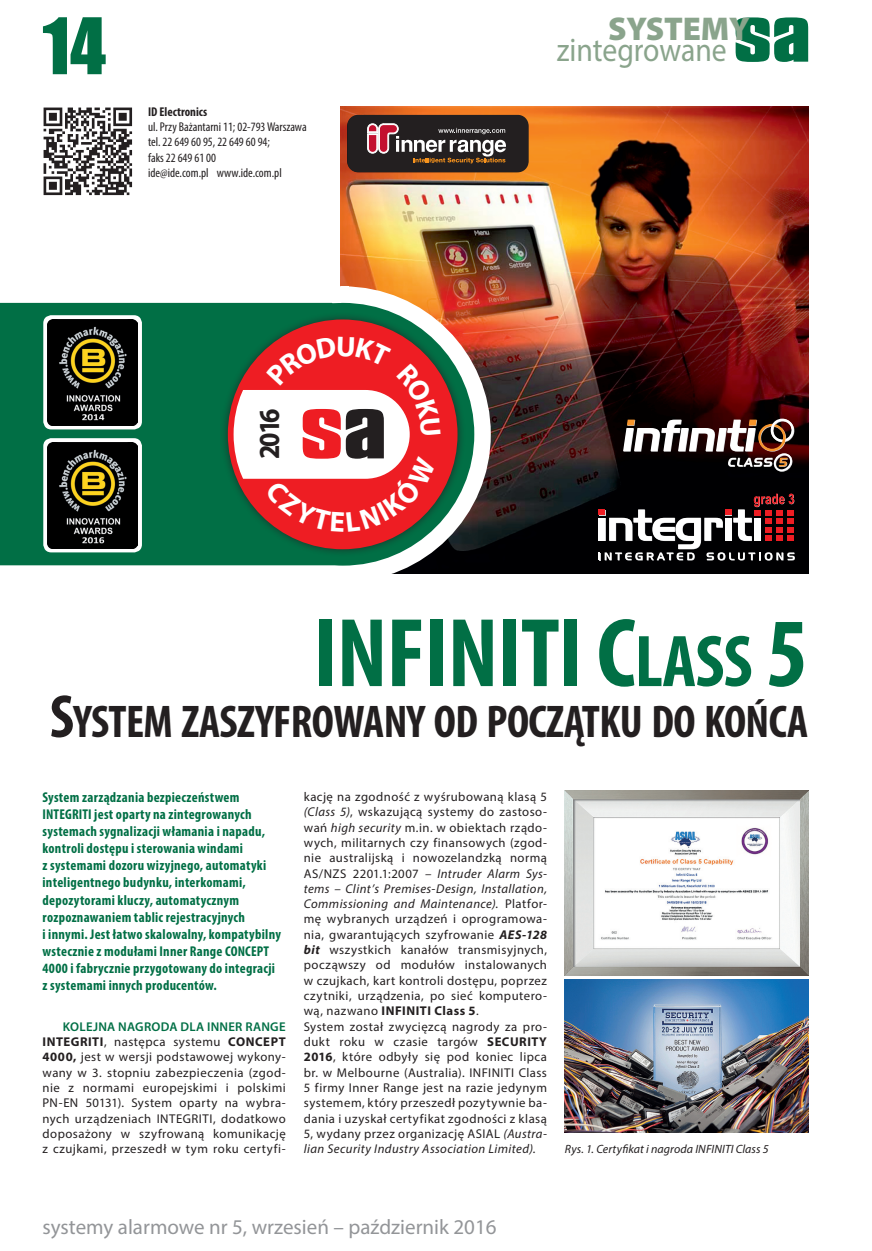
<style>
.page{position:relative;width:872px;height:1251px;background:#fff}
.page>*{position:absolute;margin:0;border:0;box-sizing:border-box;transform-origin:0 0}
.t1{font:700 condensed 98.55px "Myriad Pro";letter-spacing:-.01em;color:#016f45}
.t2{font:72px "Impact";color:#016f45}
.t3{font:700 condensed 46.05px "Myriad Pro";letter-spacing:-.015em;color:#231f20}
.t4{font:33px "Myriad Pro";letter-spacing:-.005em;color:#8aa48c;scale:.9 1}
.t5{font:900 33px "Myriad Pro";letter-spacing:-.005em;color:#8aa48c}
.t6{font:700 29.25px "Myriad Pro";color:#231f20;scale:.88 1}
.t7{font:21px "Myriad Pro";color:#939598}
.t8{font:700 condensed 14.25px/17.1px "Myriad Pro";letter-spacing:.02em;color:#016f45}
.t9{font:12.75px/15.3px "Myriad Pro";letter-spacing:.035em;color:#231f20;text-align:justify}
.t10{font:condensed 12.75px/15.3px "Myriad Pro";color:#231f20}
.t11{font:700 condensed 12.75px "Myriad Pro";color:#231f20}
.t12{font:italic 12px "Myriad Pro";letter-spacing:.01em;color:#231f20}
.s1{font-size:73.95px}
.s2{font-size:61.35px}
.s3{font-weight:600;color:#016f45}
.s4{font-weight:700}
.s5{font-style:italic}
.s6{font-weight:700;font-style:italic}
</style>
<div class="page">
<svg style="left:735px;top:17px;width:73px;height:45px"></svg>
<img style="left:43px;top:107px;width:90px;height:89px">
<img style="left:340px;top:106px;width:468px;height:467px">
<svg style="left:598px;top:493px;width:197px;height:67px"></svg>
<div style="left:347px;top:115px;width:181px;height:57px;background:#231f20;border-radius:11px"></div>
<svg style="left:367px;top:123px;width:139px;height:40px"></svg>
<svg style="left:623px;top:418px;width:173px;height:54px"></svg>
<svg style="left:0;top:278px;width:499px;height:296px"></svg>
<div style="left:43px;top:315px;width:99px;height:114px;background:#fff;border-radius:8px"></div>
<img style="left:47px;top:319px;width:91px;height:106px">
<div style="left:43px;top:438px;width:99px;height:114px;background:#fff;border-radius:8px"></div>
<img style="left:47px;top:442px;width:91px;height:106px">
<div style="left:219px;top:311px;width:247px;height:246px;background:#231f20;opacity:.75"></div>
<svg style="left:240px;top:322px;width:214px;height:224px"></svg>
<div style="left:228px;top:319px;width:229px;height:230px;border:6px solid #ee1d23;border-radius:50%"></div>
<img style="left:565px;top:979px;width:243px;height:153px">
<img style="left:565px;top:790px;width:243px;height:185px">
<svg style="left:265px;top:336px;width:176px;height:195px"></svg>
<h2 class="t2" style="left:43px;top:-10px;width:65px">14</h2>
<p class="t11" style="left:148px;top:103px;width:61px">ID Electronics</p>
<p class="t10" style="left:148px;top:119px;width:160px">ul. Przy Bażantarni 11; 02-793 Warszawa tel. 22 649 60 95, 22 649 60 94;<br>faks 22 649 61 00<br>ide@ide.com.pl www.ide.com.pl</p>
<h3 class="t6" style="left:250px;top:459px;width:59px;rotate:-90deg">2016</h3>
<h3 class="t5" style="left:608px;top:7px;width:143px">SYSTEMY</h3>
<h3 class="t4" style="left:557px;top:29px;width:190px">zintegrowane</h3>
<h1 class="t1" style="left:313px;top:591px;width:496px">INFINITI C<span class="s1">LASS</span> 5</h1>
<h3 class="t3" style="left:50px;top:692px;width:760px"><span class="s2">S</span>YSTEM ZASZYFROWANY OD POCZĄTKU DO KOŃCA</h3>
<p class="t8" style="left:43px;top:788px;width:240px">System zarządzania bezpieczeństwem INTEGRITI jest oparty na zintegrowanych systemach sygnalizacji włamania i napadu, kontroli dostępu i sterowania windami<br>z systemami dozoru wizyjnego, automatyki inteligentnego budynku, interkomami, depozytorami kluczy, automatycznym rozpoznawaniem tablic rejestracyjnych<br>i innymi. Jest łatwo skalowalny, kompatybilny wstecznie z modułami Inner Range CONCEPT 4000 i fabrycznie przygotowany do integracji z systemami innych producentów.</p>
<p class="t9" style="left:43px;top:1018px;width:245px;text-indent:20px"><span class="s3">KOLEJNA NAGRODA DLA INNER RANGE </span><span class="s4">INTEGRITI</span>, następca systemu <span class="s4">CONCEPT 4000,</span> jest w wersji podstawowej wykony&shy;wany w 3. stopniu zabezpieczenia (zgod&shy;nie z normami europejskimi i polskimi PN-EN 50131). System oparty na wybra&shy;nych urządzeniach INTEGRITI, dodatkowo doposażony w szyfrowaną komunikację z czujkami, przeszedł w tym roku certyfi-</p>
<p class="t9" style="left:304px;top:788px;width:245px;text-align:left">kację na zgodność z wyśrubowaną klasą 5 <span class="s5">(Class 5)</span>, wskazującą systemy do zastoso&shy;wań <span class="s5">high security</span> m.in. w obiektach rządo&shy;wych, militarnych czy finansowych (zgod&shy;nie australijską i nowozelandzką normą AS/NZS 2201.1:2007 <span class="s5">– Intruder Alarm Sys&shy;tems – Clint’s Premises-Design, Installation, Commissioning and Maintenance).</span> Platfor&shy;mę wybranych urządzeń i oprogramowa&shy;nia, gwarantujących szyfrowanie <span class="s6">AES-128 bit</span> wszystkich kanałów transmisyjnych, począwszy od modułów instalowanych w czujkach, kart kontroli dostępu, poprzez czytniki, urządzenia, po sieć komputero&shy;wą, nazwano <span class="s4">INFINITI Class 5</span>.<br>System został zwycięzcą nagrody za pro&shy;dukt roku w czasie targów <span class="s4">SECURITY 2016</span>, które odbyły się pod koniec lipca br. w Melbourne (Australia). INFINITI Class 5 firmy Inner Range jest na razie jedynym systemem, który przeszedł pozytywnie ba&shy;dania i uzyskał certyfikat zgodności z klasą 5, wydany przez organizację ASIAL <span class="s5">(Austra&shy;lian Security Industry Association Limited).</span></p>
<p class="t12" style="left:565px;top:1141px;width:205px">Rys. 1. Certyfikat i nagroda INFINITI Class 5</p>
<h3 class="t7" style="left:43px;top:1213px;width:455px">systemy alarmowe nr 5, wrzesień – październik 2016</h3>
</div>
